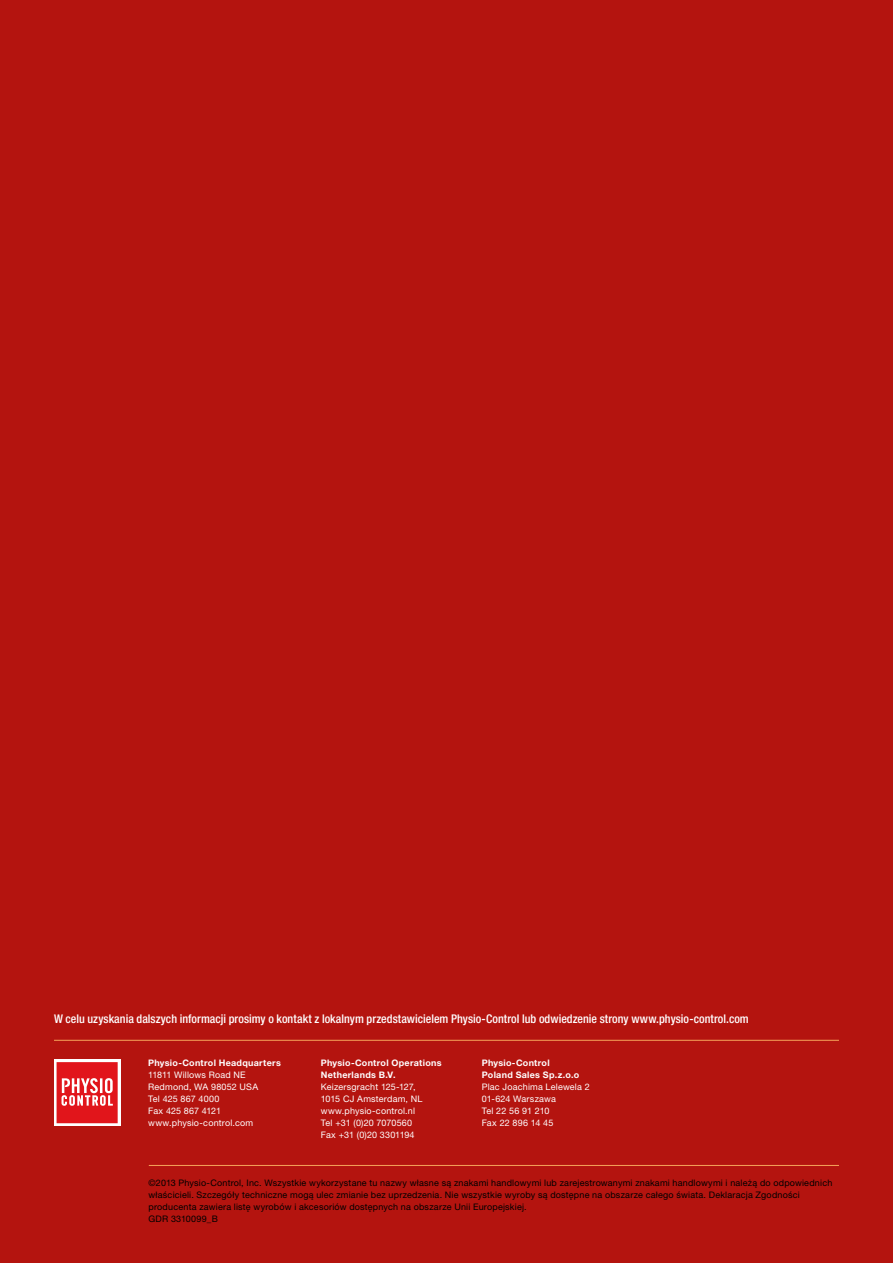
<style>
.page{position:relative;width:893px;height:1263px;background:#b4140f}
.page>*{position:absolute;margin:0;border:0;box-sizing:border-box;transform-origin:0 0}
.t1{font:500 condensed 12px "Helvetica Neue LTW1 G";letter-spacing:.005em;color:#fff}
.t2{font:9px/12px "Helvetica Neue LTW1 G";letter-spacing:.02em;color:#000}
.t3{font:9px/12px "Helvetica Neue LTW1 G";letter-spacing:.02em;color:#fff}
.t4{font:700 9px/12px "Helvetica Neue LTW1 G";letter-spacing:.03em;color:#fff}
</style>
<div class="page">
<svg style="left:54px;top:1059px;width:66px;height:67px"></svg>
<svg style="left:57px;top:1062px;width:61px;height:61px"></svg>
<hr style="left:149px;top:1165px;width:690px;height:1px;background:#f6a45a">
<hr style="left:54px;top:1040px;width:785px;height:1px;background:#f6a45a">
<h1 class="t1" style="left:54px;top:1011px;width:696px">W celu uzyskania dalszych informacji prosimy o kontakt z lokalnym przedstawicielem Physio-Control lub odwiedzenie strony www.physio-control.com</h1>
<p class="t4" style="left:148px;top:1057px;width:134px">Physio-Control Headquarters</p>
<p class="t3" style="left:148px;top:1069px;width:111px">11811 Willows Road NE<br>Redmond, WA 98052 USA<br>Tel 425 867 4000<br>Fax 425 867 4121 www.physio-control.com</p>
<p class="t4" style="left:482px;top:1056px;width:99px">Physio-Control<br>Poland Sales Sp.z.o.o</p>
<p class="t3" style="left:482px;top:1080px;width:109px">Plac Joachima Lelewela 2<br>01-624 Warszawa<br>Tel 22 56 91 210<br>Fax 22 896 14 45</p>
<p class="t4" style="left:321px;top:1057px;width:122px">Physio-Control Operations<br>Netherlands B.V.</p>
<p class="t3" style="left:321px;top:1080px;width:103px">Keizersgracht 125-127,<br>1015 CJ Amsterdam, NL www.physio-control.nl<br>Tel +31 (0)20 7070560<br>Fax +31 (0)20 3301194</p>
<p class="t2" style="left:148px;top:1176px;width:685px">©2013 Physio-Control, Inc. Wszystkie wykorzystane tu nazwy własne są znakami handlowymi lub zarejestrowanymi znakami handlowymi i należą do odpowiednich właścicieli. Szczegóły techniczne mogą ulec zmianie bez uprzedzenia. Nie wszystkie wyroby są dostępne na obszarze całego świata. Deklaracja Zgodności producenta zawiera listę wyrobów i akcesoriów dostępnych na obszarze Unii Europejskiej.<br>GDR 3310099_B</p>
</div>
